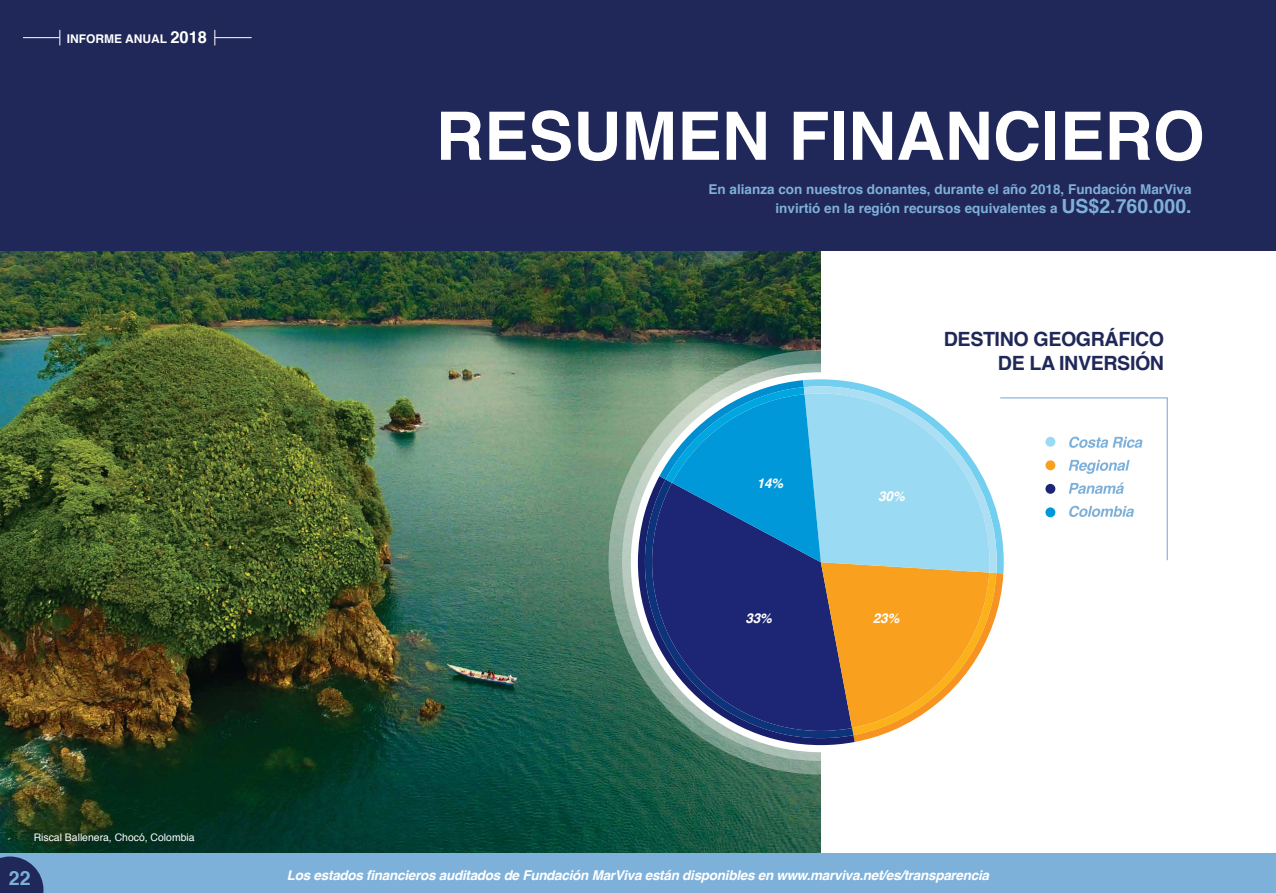
<style>
.page{position:relative;width:1276px;height:893px;background:#fff}
.page>*{position:absolute;margin:0;border:0;box-sizing:border-box;transform-origin:0 0}
.t1{font:700 66.9px "Helvetica";color:#fff}
.t2{font:700 19.65px/24.3px "Helvetica";letter-spacing:-.02em;color:#202859;text-align:right}
.t3{font:700 19.5px "Helvetica";color:#7eb1da}
.t4{font:700 13.5px/18.5px "Helvetica";color:#7eb1da;text-align:right}
.t5{font:italic 700 13.5px "Helvetica";letter-spacing:-.02em;color:#fff}
.t6{font:700 12px "Helvetica";color:#fff}
.t7{font:10.35px "Helvetica";color:#fff}
.s1{font-size:16.5px}
.s2{font-size:19.5px}
</style>
<div class="page">
<img style="left:0;top:251px;width:821px;height:602px">
<svg style="left:608px;top:350px;width:425px;height:424px"></svg>
<svg style="left:622px;top:363px;width:397px;height:398px"></svg>
<div style="left:0;top:0;width:1276px;height:251px;background:#202859"></div>
<svg style="left:638px;top:476px;width:216px;height:269px"></svg>
<svg style="left:645px;top:479px;width:14px;height:259px;background:#516f89"></svg>
<svg style="left:652px;top:483px;width:7px;height:248px;background:#3f5981"></svg>
<div style="left:0;top:853px;width:1276px;height:40px;background:#7eb1da"></div>
<svg style="left:0;top:856px;width:43px;height:37px;background:#2f3e6d"></svg>
<svg style="left:659px;top:379px;width:509px;height:363px"></svg>
<svg style="left:214px;top:30px;width:1px;height:15px"></svg>
<svg style="left:59px;top:30px;width:1px;height:15px"></svg>
<hr style="left:215px;top:37px;width:37px;height:1px;background:#fff">
<hr style="left:23px;top:37px;width:37px;height:1px;background:#fff">
<p class="t6" style="left:67px;top:30px;width:142px">INFORME ANUAL <span class="s1">2018</span></p>
<h1 class="t1" style="left:436px;top:82px;width:770px">RESUMEN FINANCIERO</h1>
<p class="t4" style="left:708px;top:180px;width:484px">En alianza con nuestros donantes, durante el año 2018, Fundación MarViva invirtió en la región recursos equivalentes a <span class="s2">US$2.760.000.</span></p>
<p class="t5" style="left:757px;top:472px;width:28px">14%</p>
<h2 class="t2" style="left:944px;top:327px;width:222px">DESTINO GEOGRÁFICO<br>DE LA INVERSIÓN</h2>
<p class="t5" style="left:878px;top:485px;width:28px">30%</p>
<p class="t5" style="left:745px;top:607px;width:28px">33%</p>
<p class="t5" style="left:873px;top:607px;width:28px">23%</p>
<p class="t7" style="left:34px;top:830px;width:162px">Riscal Ballenera, Chocó, Colombia</p>
<h3 class="t3" style="left:9px;top:862px;width:23px">22</h3>
<p class="t5" style="left:287px;top:864px;width:703px">Los estados financieros auditados de Fundación MarViva están disponibles en www.marviva.net/es/transparencia</p>
</div>
